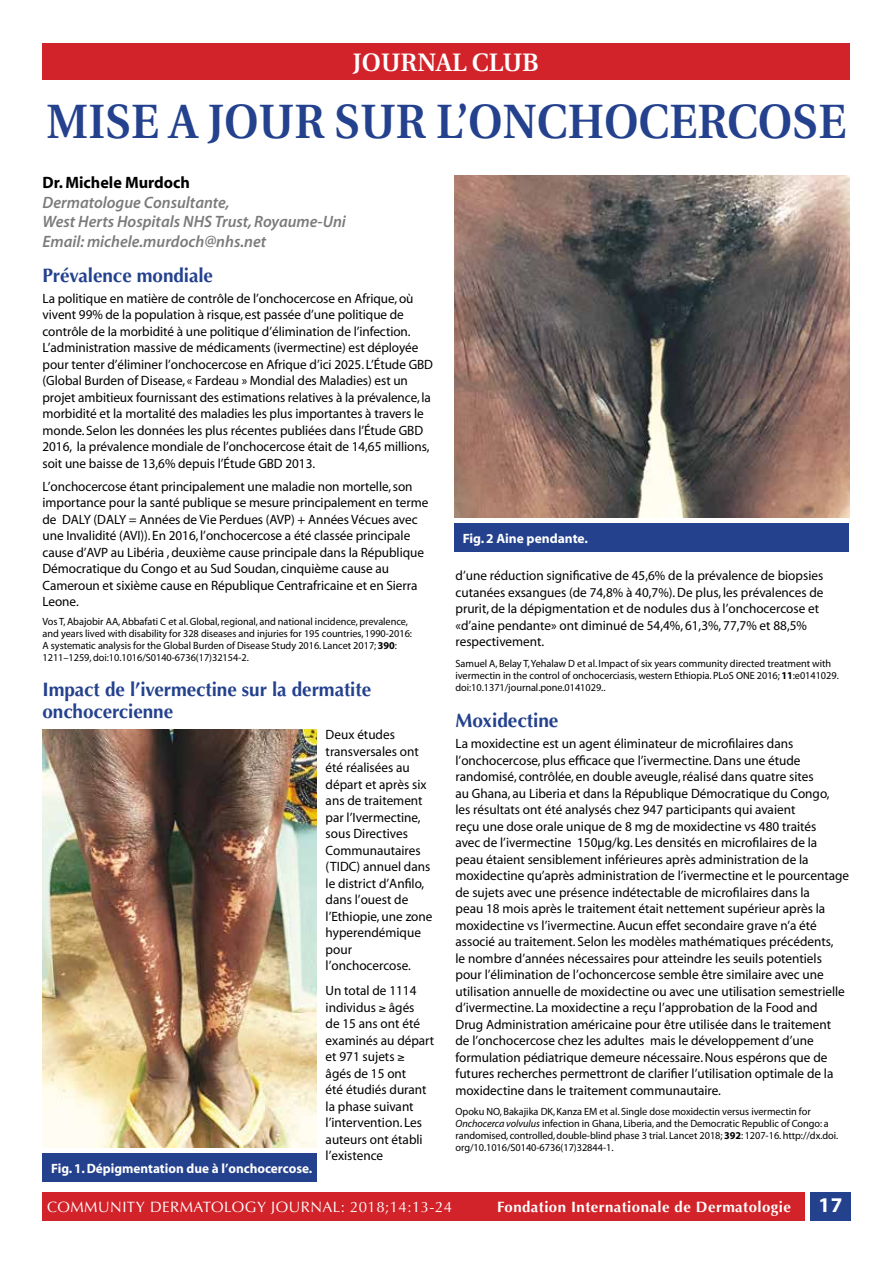
<style>
.page{position:relative;width:893px;height:1263px;background:#fff}
.page>*{position:absolute;margin:0;border:0;box-sizing:border-box;transform-origin:0 0}
.t1{font:600 48px "Utopia";color:#24418e;scale:.94 1}
.t2{font:600 25.2px "Utopia";color:#fff}
.t3{font:700 21px "Myriad";color:#fff}
.t4{font:700 19.5px/22.5px "Optima";letter-spacing:-.005em;color:#24418e}
.t5{font:italic 600 16.5px/19.5px "Myriad";color:#7c7b7b}
.t6{font:700 16.5px "Myriad";color:#000}
.t7{font:15px "Optima";letter-spacing:.03em;color:#fff}
.t8{font:700 15px "Optima";letter-spacing:.03em;color:#fff}
.t9{font:13.5px/16.5px "Myriad";letter-spacing:-.005em;color:#000}
.t10{font:13.5px/16.5px "Myriad";color:#000}
.t11{font:700 13.5px "Myriad";color:#fff}
.t12{font:10.5px/12px "Myriad";letter-spacing:-.005em;color:#000}
.s1{font-weight:700}
.s2{font-style:italic}
</style>
<div class="page">
<div style="left:43px;top:1192px;width:762px;height:29px;background:#d3232a"></div>
<div style="left:810px;top:1192px;width:40px;height:29px;background:#24418e"></div>
<div style="left:43px;top:43px;width:807px;height:36px;background:#d3232a"></div>
<div style="left:43px;top:1153px;width:274px;height:29px;background:#24418e"></div>
<img style="left:43px;top:729px;width:273px;height:419px">
<div style="left:454px;top:523px;width:395px;height:29px;background:#24418e"></div>
<img style="left:454px;top:176px;width:395px;height:342px">
<h2 class="t2" style="left:353px;top:48px;width:188px">JOURNAL CLUB</h2>
<h1 class="t1" style="left:47px;top:95px;width:852px">MISE A JOUR SUR L’ONCHOCERCOSE</h1>
<p class="t6" style="left:43px;top:174px;width:149px">Dr. Michele Murdoch</p>
<p class="t5" style="left:43px;top:193px;width:305px">Dermatologue Consultante,<br>West Herts Hospitals NHS Trust, Royaume-Uni<br>Email: michele.murdoch@nhs.net</p>
<h3 class="t4" style="left:43px;top:265px;width:172px">Prévalence mondiale</h3>
<p class="t9" style="left:43px;top:291px;width:392px">La politique en matière de contrôle de l’onchocercose en Afrique, où vivent 99% de la population à risque, est passée d’une politique de contrôle de la morbidité à une politique d’élimination de l’infection.<br>L’administration massive de médicaments (ivermectine) est déployée pour tenter d’éliminer l’onchocercose en Afrique d’ici 2025. L’Étude GBD (Global Burden of Disease, « Fardeau » Mondial des Maladies) est un projet ambitieux fournissant des estimations relatives à la prévalence, la morbidité et la mortalité des maladies les plus importantes à travers le monde. Selon les données les plus récentes publiées dans l’Étude GBD 2016, la prévalence mondiale de l’onchocercose était de 14,65 millions, soit une baisse de 13,6% depuis l’Étude GBD 2013.</p>
<p class="t9" style="left:43px;top:479px;width:387px">L’onchocercose étant principalement une maladie non mortelle, son importance pour la santé publique se mesure principalement en terme de DALY (DALY = Années de Vie Perdues (AVP) + Années Vécues avec une Invalidité (AVI)). En 2016, l’onchocercose a été classée principale cause d’AVP au Libéria , deuxième cause principale dans la République Démocratique du Congo et au Sud Soudan, cinquième cause au Cameroun et sixième cause en République Centrafricaine et en Sierra Leone.</p>
<p class="t12" style="left:43px;top:616px;width:371px">Vos T, Abajobir AA, Abbafati C et al. Global, regional, and national incidence, prevalence, and years lived with disability for 328 diseases and injuries for 195 countries, 1990-2016:<br>A systematic analysis for the Global Burden of Disease Study 2016. Lancet 2017; <span class="s1">390</span>:<br>1211–1259, doi:10.1016/S0140-6736(17)32154-2.</p>
<h3 class="t4" style="left:43px;top:678px;width:330px">Impact de l’ivermectine sur la dermatite onchocercienne</h3>
<p class="t9" style="left:326px;top:727px;width:108px">Deux études transversales ont été réalisées au départ et après six ans de traitement par l’Ivermectine, sous Directives<br>Communautaires (TIDC) annuel dans le district d’Anfilo, dans l’ouest de l’Ethiopie, une zone hyperendémique pour l’onchocercose.</p>
<p class="t9" style="left:326px;top:983px;width:110px">Un total de 1114 individus ≥ âgés<br>de 15 ans ont été examinés au départ et 971 sujets ≥<br>âgés de 15 ont<br>été étudiés durant la phase suivant l’intervention. Les auteurs ont établi l’existence</p>
<p class="t11" style="left:51px;top:1161px;width:263px">Fig. 1. Dépigmentation due à l’onchocercose.</p>
<p class="t11" style="left:463px;top:531px;width:127px">Fig. 2 Aine pendante.</p>
<p class="t9" style="left:455px;top:568px;width:370px">d’une réduction significative de 45,6% de la prévalence de biopsies cutanées exsangues (de 74,8% à 40,7%). De plus, les prévalences de prurit, de la dépigmentation et de nodules dus à l’onchocercose et «d’aine pendante» ont diminué de 54,4%, 61,3%, 77,7% et 88,5% respectivement.</p>
<p class="t12" style="left:455px;top:657px;width:385px">Samuel A, Belay T, Yehalaw D et al. Impact of six years community directed treatment with ivermectin in the control of onchocerciasis, western Ethiopia. PLoS ONE 2016; <span class="s1">11</span>:e0141029. doi:10.1371/journal.pone.0141029..</p>
<h3 class="t4" style="left:455px;top:710px;width:104px">Moxidectine</h3>
<p class="t10" style="left:455px;top:736px;width:395px">La moxidectine est un agent éliminateur de microfilaires dans l’onchocercose, plus efficace que l’ivermectine. Dans une étude randomisé, contrôlée, en double aveugle, réalisé dans quatre sites<br>au Ghana, au Liberia et dans la République Démocratique du Congo,<br>les résultats ont été analysés chez 947 participants qui avaient<br>reçu une dose orale unique de 8 mg de moxidectine vs 480 traités<br>avec de l’ivermectine 150µg/kg. Les densités en microfilaires de la<br>peau étaient sensiblement inférieures après administration de la moxidectine qu’après administration de l’ivermectine et le pourcentage de sujets avec une présence indétectable de microfilaires dans la<br>peau 18 mois après le traitement était nettement supérieur après la moxidectine vs l’ivermectine. Aucun effet secondaire grave n’a été associé au traitement. Selon les modèles mathématiques précédents,<br>le nombre d’années nécessaires pour atteindre les seuils potentiels pour l’élimination de l’ochoncercose semble être similaire avec une utilisation annuelle de moxidectine ou avec une utilisation semestrielle d’ivermectine. La moxidectine a reçu l’approbation de la Food and<br>Drug Administration américaine pour être utilisée dans le traitement<br>de l’onchocercose chez les adultes mais le développement d’une formulation pédiatrique demeure nécessaire. Nous espérons que de futures recherches permettront de clarifier l’utilisation optimale de la moxidectine dans le traitement communautaire.</p>
<p class="t12" style="left:455px;top:1106px;width:384px">Opoku NO, Bakajika DK, Kanza EM et al. Single dose moxidectin versus ivermectin for <span class="s2">Onchocerca volvulus</span> infection in Ghana, Liberia, and the Democratic Republic of Congo: a randomised, controlled, double-blind phase 3 trial. Lancet 2018; <span class="s1">392</span>: 1207-16. http://dx.doi. org/10.1016/S0140-6736(17)32844-1.</p>
<p class="t7" style="left:47px;top:1198px;width:407px">COMMUNITY DERMATOLOGY JOURNAL: 2018;14:13-24</p>
<h3 class="t3" style="left:818px;top:1194px;width:25px">17</h3>
<p class="t8" style="left:497px;top:1198px;width:295px">Fondation Internationale de Dermatologie</p>
</div>
